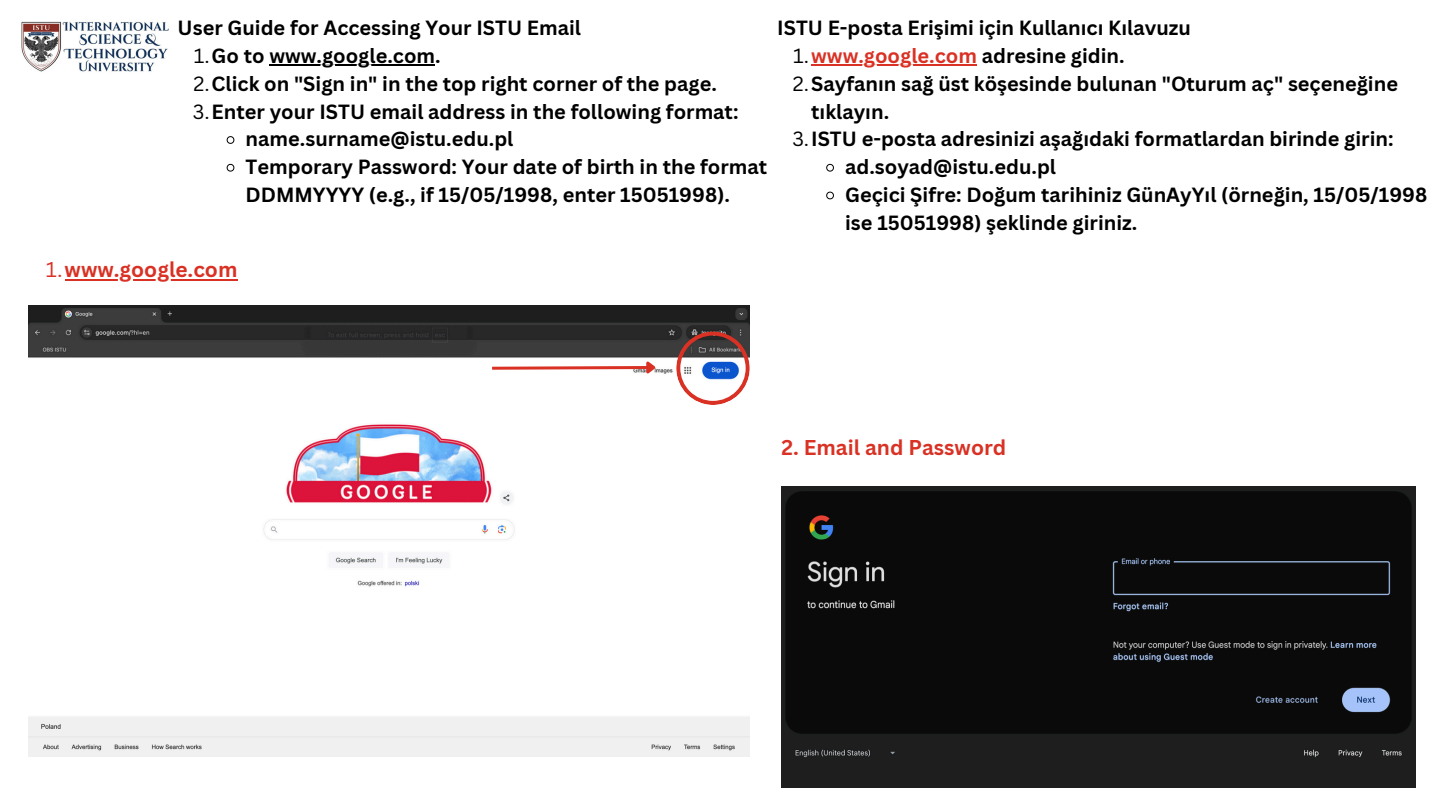
<style>
.page{position:relative;width:1440px;height:810px;background:#fff}
.page>*{position:absolute;margin:0;border:0;box-sizing:border-box;transform-origin:0 0}
.t1{font:700 20.8px "Canva Sans";color:#d93124}
.t2{font:700 20px/27.8px "Canva Sans";color:#000}
.t3{font:700 20px "Canva Sans";color:#d93124}
.s1{font-weight:400}
.s2{font-weight:400;color:#000}
.s3{color:#000}
</style>
<div class="page">
<img style="left:781px;top:487px;width:634px;height:301px">
<img style="left:28px;top:306px;width:722px;height:450px">
<hr style="left:269px;top:65px;width:166px;height:1px;background:#000">
<svg style="left:226px;top:136px;width:9px;height:8px"></svg>
<svg style="left:226px;top:163px;width:9px;height:9px"></svg>
<hr style="left:811px;top:65px;width:166px;height:1px;background:#d93124">
<svg style="left:826px;top:163px;width:8px;height:9px"></svg>
<svg style="left:826px;top:191px;width:8px;height:9px"></svg>
<hr style="left:65px;top:279px;width:172px;height:1px;background:#d93124">
<svg style="left:676px;top:331px;width:74px;height:74px"></svg>
<svg style="left:489px;top:359px;width:170px;height:19px"></svg>
<img style="left:21px;top:21px;width:148px;height:51px">
<p class="t2" style="left:178px;top:14px;width:405px">User Guide for Accessing Your ISTU Email</p>
<p class="t2" style="left:194px;top:41px;width:248px"><span class="s1">1.</span>Go to www.google.com.</p>
<p class="t2" style="left:193px;top:69px;width:525px"><span class="s1">2.</span>Click on "Sign in" in the top right corner of the page.</p>
<p class="t2" style="left:193px;top:97px;width:547px"><span class="s1">3.</span>Enter your ISTU email address in the following format:</p>
<h1 class="t2" style="left:246px;top:125px;width:269px">name.surname@istu.edu.pl</h1>
<p class="t2" style="left:246px;top:152px;width:523px">Temporary Password: Your date of birth in the format<br>DDMMYYYY (e.g., if 15/05/1998, enter 15051998).</p>
<p class="t1" style="left:46px;top:255px;width:193px"><span class="s1">1.</span>www.google.com</p>
<p class="t2" style="left:777px;top:14px;width:415px">ISTU E-posta Erişimi için Kullanıcı Kılavuzu</p>
<p class="t3" style="left:793px;top:42px;width:333px"><span class="s2">1.</span>www.google.com <span class="s3">adresine gidin.</span></p>
<p class="t2" style="left:811px;top:69px;width:588px;text-indent:-18px"><span class="s1">2.</span>Sayfanın sağ üst köşesinde bulunan "Oturum aç" seçeneğine tıklayın.</p>
<p class="t2" style="left:792px;top:125px;width:603px"><span class="s1">3.</span>ISTU e-posta adresinizi aşağıdaki formatlardan birinde girin:</p>
<p class="t2" style="left:845px;top:152px;width:212px">ad.soyad@istu.edu.pl</p>
<p class="t2" style="left:845px;top:180px;width:584px">Geçici Şifre: Doğum tarihiniz GünAyYıl (örneğin, 15/05/1998 ise 15051998) şeklinde giriniz.</p>
<h1 class="t1" style="left:781px;top:432px;width:226px">2. Email and Password</h1>
</div>
